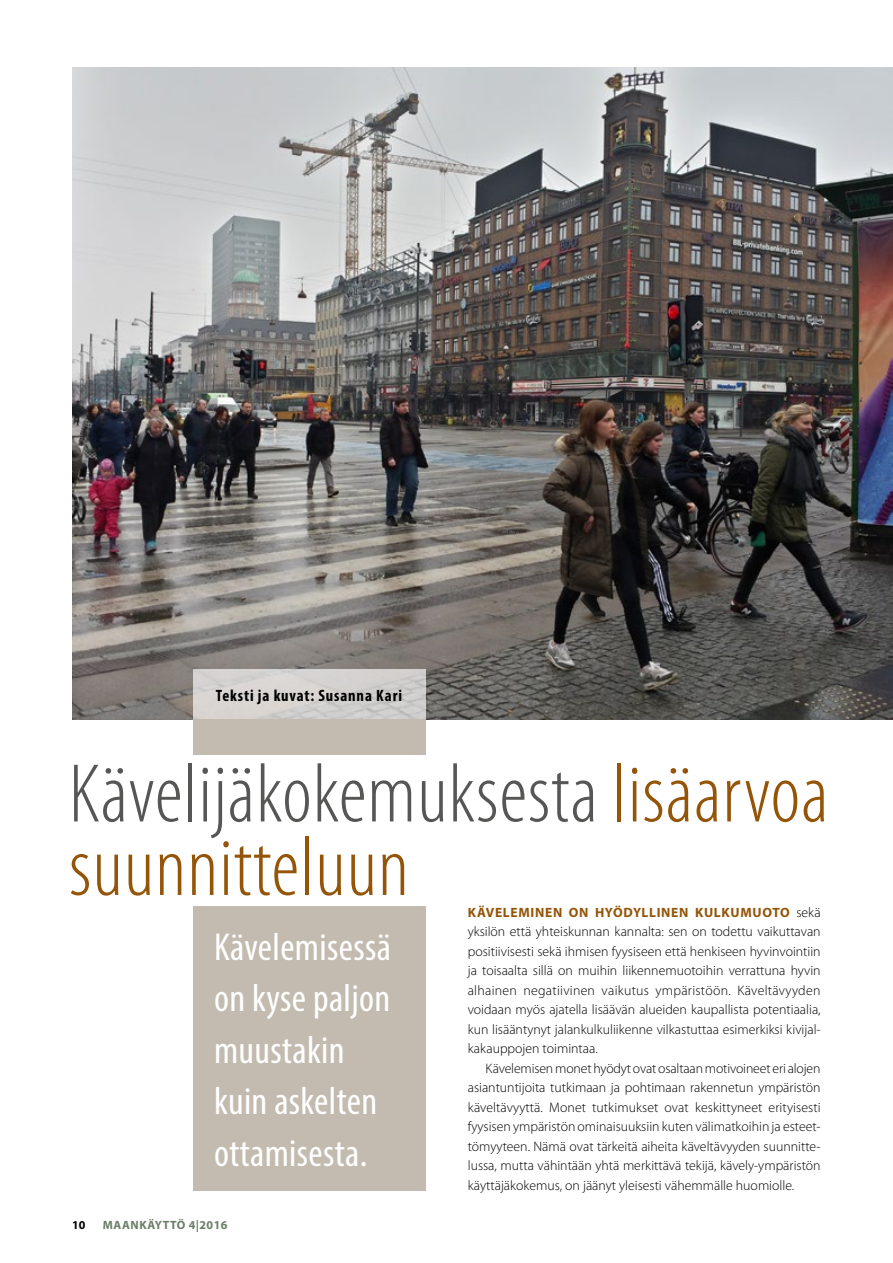
<style>
.page{position:relative;width:893px;height:1263px;background:#fff}
.page>*{position:absolute;margin:0;border:0;box-sizing:border-box;transform-origin:0 0}
.t1{font:300 condensed 84px/73.5px "Myriad Pro";letter-spacing:.01em;color:#945509}
.t2{font:condensed 39px/51.4px "Myriad Pro";letter-spacing:.01em;color:#fff}
.t3{font:700 condensed 16.5px "Myriad Pro";letter-spacing:.05em;color:#000}
.t4{font:300 13.8px/19.5px "Myriad Pro";color:#000;text-align:justify}
.t5{font:700 13.5px "Myriad Pro";letter-spacing:.05em;color:#945509}
.t6{font:700 12px "Myriad Pro";letter-spacing:.05em;color:#6b7f68}
.t7{font:700 12px "Myriad Pro";color:#000}
.s1{color:#565655}
.s2{font-weight:300;font-size:13.8px;color:#000}
</style>
<div class="page">
<img style="left:72px;top:68px;width:821px;height:651px">
<div style="left:193px;top:669px;width:232px;height:50px;background:linear-gradient(to right,#dad6d3,#cbcbc9)"></div>
<div style="left:193px;top:719px;width:232px;height:35px;background:#c3bbb0"></div>
<div style="left:193px;top:906px;width:232px;height:285px;background:#c3bbb0"></div>
<p class="t3" style="left:216px;top:685px;width:188px">Teksti ja kuvat: Susanna Kari</p>
<h1 class="t1" style="left:69px;top:759px;width:761px"><span class="s1">Kävelijäkokemuksesta</span> lisäarvoa suunnitteluun</h1>
<p class="t5" style="left:468px;top:903px;width:354px">KÄVELEMINEN ON HYÖDYLLINEN KULKUMUOTO <span class="s2">sekä</span></p>
<p class="t4" style="left:468px;top:922px;width:354px">yksilön että yhteiskunnan kannalta: sen on todettu vaikuttavan positiivisesti sekä ihmisen fyysiseen että henkiseen hyvinvointiin ja toisaalta sillä on muihin liikennemuotoihin verrattuna hyvin alhainen negatiivinen vaikutus ympäristöön. Käveltävyyden voidaan myös ajatella lisäävän alueiden kaupallista potentiaalia, kun lisääntynyt jalankulkuliikenne vilkastuttaa esimerkiksi kivijal&shy;kakauppojen toimintaa.</p>
<p class="t4" style="left:468px;top:1059px;width:354px;text-indent:18px">Kävelemisen monet hyödyt ovat osaltaan motivoineet eri alojen asiantuntijoita tutkimaan ja pohtimaan rakennetun ympäristön käveltävyyttä. Monet tutkimukset ovat keskittyneet erityisesti fyysisen ympäristön ominaisuuksiin kuten välimatkoihin ja esteet&shy;tömyyteen. Nämä ovat tärkeitä aiheita käveltävyyden suunnitte&shy;lussa, mutta vähintään yhtä merkittävä tekijä, kävely-ympäristön käyttäjäkokemus, on jäänyt yleisesti vähemmälle huomiolle.</p>
<h2 class="t2" style="left:214px;top:921px;width:178px">Kävelemisessä on kyse paljon muustakin kuin askelten ottamisesta.</h2>
<p class="t7" style="left:72px;top:1217px;width:15px">10</p>
<p class="t6" style="left:103px;top:1217px;width:126px">MAANKÄYTTÖ 4|2016</p>
</div>
